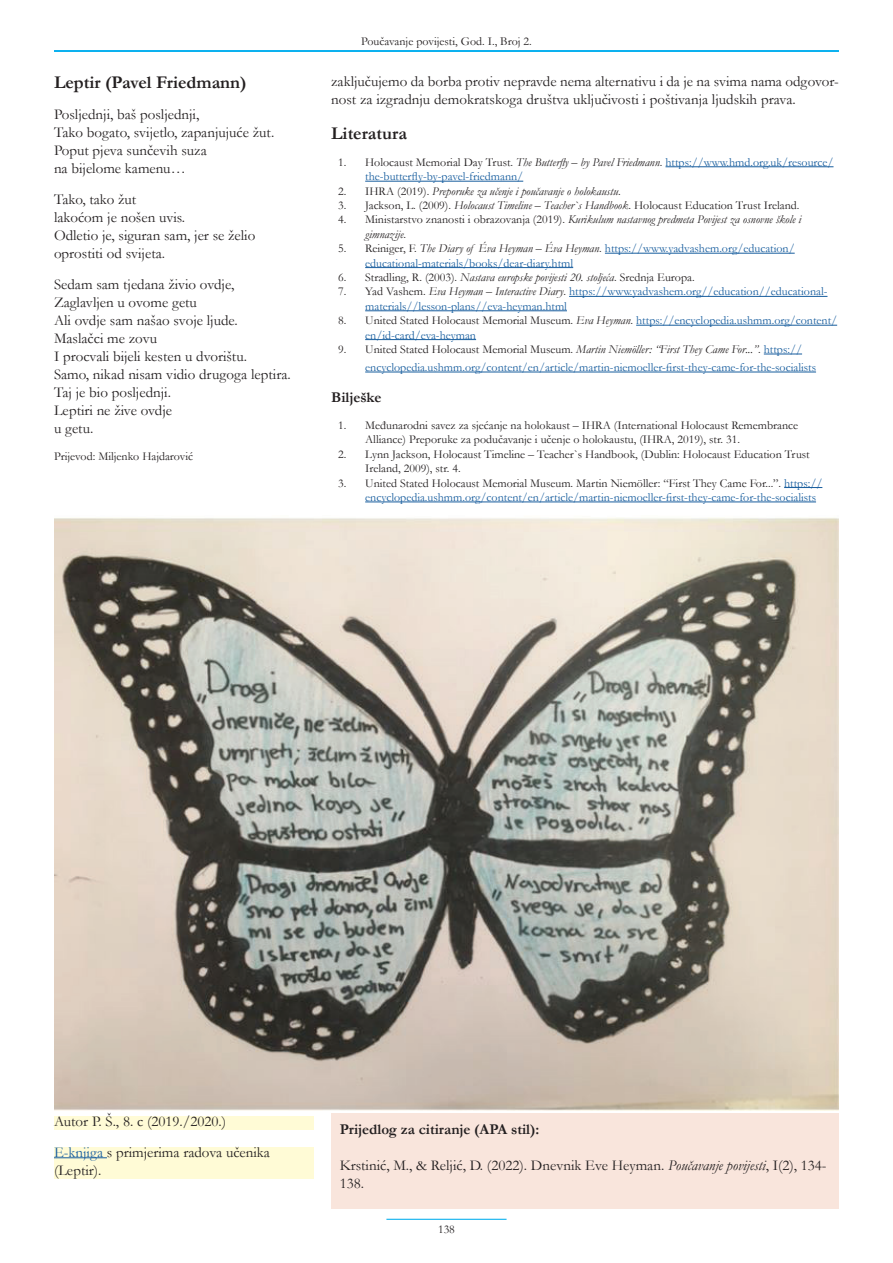
<style>
.page{position:relative;width:893px;height:1263px;background:#fff}
.page>*{position:absolute;margin:0;border:0;box-sizing:border-box;transform-origin:0 0}
.t1{font:700 18px "Garamond";color:#231f20}
.t2{font:15px/18px "Garamond";color:#231f20}
.t3{font:700 15px "Garamond";color:#231f20}
.t4{font:12px/14.4px "Garamond";color:#175d9e}
.t5{font:12px/14.4px "Garamond";color:#231f20}
.t6{font:italic 12px/14.4px "Garamond";color:#231f20}
.s1{color:#231f20}
.s2{font-style:italic;color:#231f20}
.s3{font-style:normal}
.s4{font-style:italic}
.s5{color:#175d9e}
</style>
<div class="page">
<hr style="left:54px;top:50px;width:785px;height:1px;background:#00aeef">
<hr style="left:54px;top:51px;width:785px;height:1px;background:#00aeef">
<hr style="left:386px;top:1219px;width:121px;height:1px;background:#00aeef">
<hr style="left:665px;top:166px;width:168px;height:1px;background:#175d9e">
<hr style="left:365px;top:181px;width:158px;height:1px;background:#175d9e">
<hr style="left:605px;top:253px;width:190px;height:1px;background:#175d9e">
<hr style="left:365px;top:267px;width:208px;height:1px;background:#175d9e">
<hr style="left:569px;top:296px;width:258px;height:1px;background:#175d9e">
<hr style="left:365px;top:310px;width:202px;height:1px;background:#175d9e">
<hr style="left:636px;top:325px;width:201px;height:1px;background:#175d9e">
<hr style="left:365px;top:339px;width:111px;height:1px;background:#175d9e">
<hr style="left:764px;top:354px;width:38px;height:1px;background:#175d9e">
<hr style="left:365px;top:372px;width:451px;height:1px;background:#175d9e">
<hr style="left:784px;top:487px;width:38px;height:1px;background:#175d9e">
<hr style="left:365px;top:502px;width:451px;height:1px;background:#175d9e">
<img style="left:54px;top:518px;width:785px;height:593px">
<div style="left:331px;top:1113px;width:508px;height:96px;background:#f9e5dc"></div>
<div style="left:54px;top:1116px;width:259px;height:14px;background:#fffbd6"></div>
<div style="left:54px;top:1147px;width:259px;height:31px;background:#fffbd6"></div>
<hr style="left:54px;top:1157px;width:53px;height:1px;background:#175d9e">
<h1 class="t1" style="left:54px;top:70px;width:194px">Leptir (Pavel Friedmann)</h1>
<p class="t2" style="left:54px;top:105px;width:222px">Posljednji, baš posljednji,<br>Tako bogato, svijetlo, zapanjujuće žut.<br>Poput pjeva sunčevih suza<br>na bijelome kamenu…</p>
<p class="t2" style="left:54px;top:190px;width:203px">Tako, tako žut<br>lakoćom je nošen uvis.<br>Odletio je, siguran sam, jer se želio oprostiti od svijeta.</p>
<p class="t2" style="left:54px;top:274px;width:238px">Sedam sam tjedana živio ovdje,<br>Zaglavljen u ovome getu<br>Ali ovdje sam našao svoje ljude.<br>Maslačci me zovu<br>I procvali bijeli kesten u dvorištu.<br>Samo, nikad nisam vidio drugoga leptira.<br>Taj je bio posljednji.<br>Leptiri ne žive ovdje<br>u getu.</p>
<p class="t5" style="left:54px;top:448px;width:141px">Prijevod: Miljenko Hajdarović</p>
<p class="t5" style="left:361px;top:34px;width:172px">Poučavanje povijesti, God. I., Broj 2.</p>
<p class="t2" style="left:331px;top:72px;width:509px">zaključujemo da borba protiv nepravde nema alternativu i da je na svima nama odgovor&shy;nost za izgradnju demokratskoga društva uključivosti i poštivanja ljudskih prava.</p>
<h1 class="t1" style="left:331px;top:121px;width:77px">Literatura</h1>
<p class="t4" style="left:365px;top:155px;width:470px;text-indent:-27px"><span class="s1">1. Holocaust Memorial Day Trust.</span> <span class="s2">The Butterfly – by Pavel Friedmann</span><span class="s1">.</span> https://www.hmd.org.uk/resource/ the-butterfly-by-pavel-friedmann/</p>
<p class="t6" style="left:338px;top:183px;width:284px"><span class="s3">2. IHRA (2019).</span> Preporuke za učenje i poučavanje o holokaustu<span class="s3">.</span></p>
<p class="t5" style="left:338px;top:198px;width:463px">3. Jackson, L. (2009). <span class="s4">Holocaust Timeline – Teacher`s Handbook</span>. Holocaust Education Trust Ireland.</p>
<p class="t6" style="left:365px;top:212px;width:438px;text-indent:-27px"><span class="s3">4. Ministarstvo znanosti i obrazovanja (2019).</span> Kurikulum nastavnog predmeta Povijest za osnovne škole i gimnazije<span class="s3">.</span></p>
<p class="t4" style="left:365px;top:241px;width:431px;text-indent:-27px"><span class="s1">5. Reiniger, F.</span> <span class="s2">The Diary of Éva Heyman – Éva Heyman</span><span class="s1">.</span> https://www.yadvashem.org/education/ educational-materials/books/dear-diary.html</p>
<p class="t5" style="left:338px;top:270px;width:358px">6. Stradling, R. (2003). <span class="s4">Nastava europske povijesti 20. stoljeća</span>. Srednja Europa.</p>
<p class="t4" style="left:365px;top:284px;width:464px;text-indent:-27px"><span class="s1">7. Yad Vashem.</span> <span class="s2">Eva Heyman – Interactive Diary</span><span class="s1">.</span> https://www.yadvashem.org//education//educational&shy;materials//lesson-plans//eva-heyman.html</p>
<p class="t4" style="left:365px;top:313px;width:473px;text-indent:-27px"><span class="s1">8. United Stated Holocaust Memorial Museum.</span> <span class="s2">Eva Heyman</span><span class="s1">.</span> https://encyclopedia.ushmm.org/content/ en/id-card/eva-heyman</p>
<p class="t4" style="left:365px;top:340px;width:452px;line-height:18px;text-indent:-27px"><span class="s1">9. United Stated Holocaust Memorial Museum.</span> <span class="s2">Martin Niemöller: “First They Came For...”</span><span class="s1">.</span> https:// encyclopedia.ushmm.org/content/en/article/martin-niemoeller-first-they-came-for-the-socialists</p>
<p class="t3" style="left:331px;top:387px;width:52px">Bilješke</p>
<p class="t5" style="left:365px;top:418px;width:435px;text-indent:-27px">1. Međunarodni savez za sjećanje na holokaust – IHRA (International Holocaust Remembrance<br>Alliance) Preporuke za podučavanje i učenje o holokaustu, (IHRA, 2019), str. 31.</p>
<p class="t5" style="left:365px;top:446px;width:446px;text-indent:-27px">2. Lynn Jackson, Holocaust Timeline – Teacher`s Handbook, (Dublin: Holocaust Education Trust<br>Ireland, 2009), str. 4.</p>
<p class="t4" style="left:365px;top:475px;width:459px;text-indent:-27px"><span class="s1">3. United Stated Holocaust Memorial Museum. Martin Niemöller: “First They Came For...”.</span> https:// encyclopedia.ushmm.org/content/en/article/martin-niemoeller-first-they-came-for-the-socialists</p>
<p class="t2" style="left:54px;top:1105px;width:218px;line-height:30.8px">Autor P. Š., 8. c (2019./2020.)<br><span class="s5">E-knjiga</span> s primjerima radova učenika</p>
<p class="t2" style="left:54px;top:1160px;width:49px">(Leptir).</p>
<p class="t3" style="left:340px;top:1119px;width:201px">Prijedlog za citiranje (APA stil):</p>
<p class="t2" style="left:340px;top:1156px;width:488px">Krstinić, M., &amp; Reljić, D. (2022). Dnevnik Eve Heyman. <span class="s4">Poučavanje povijesti</span>, I(2), 134-<br>138.</p>
<p class="t5" style="left:438px;top:1221px;width:18px">138</p>
</div>
